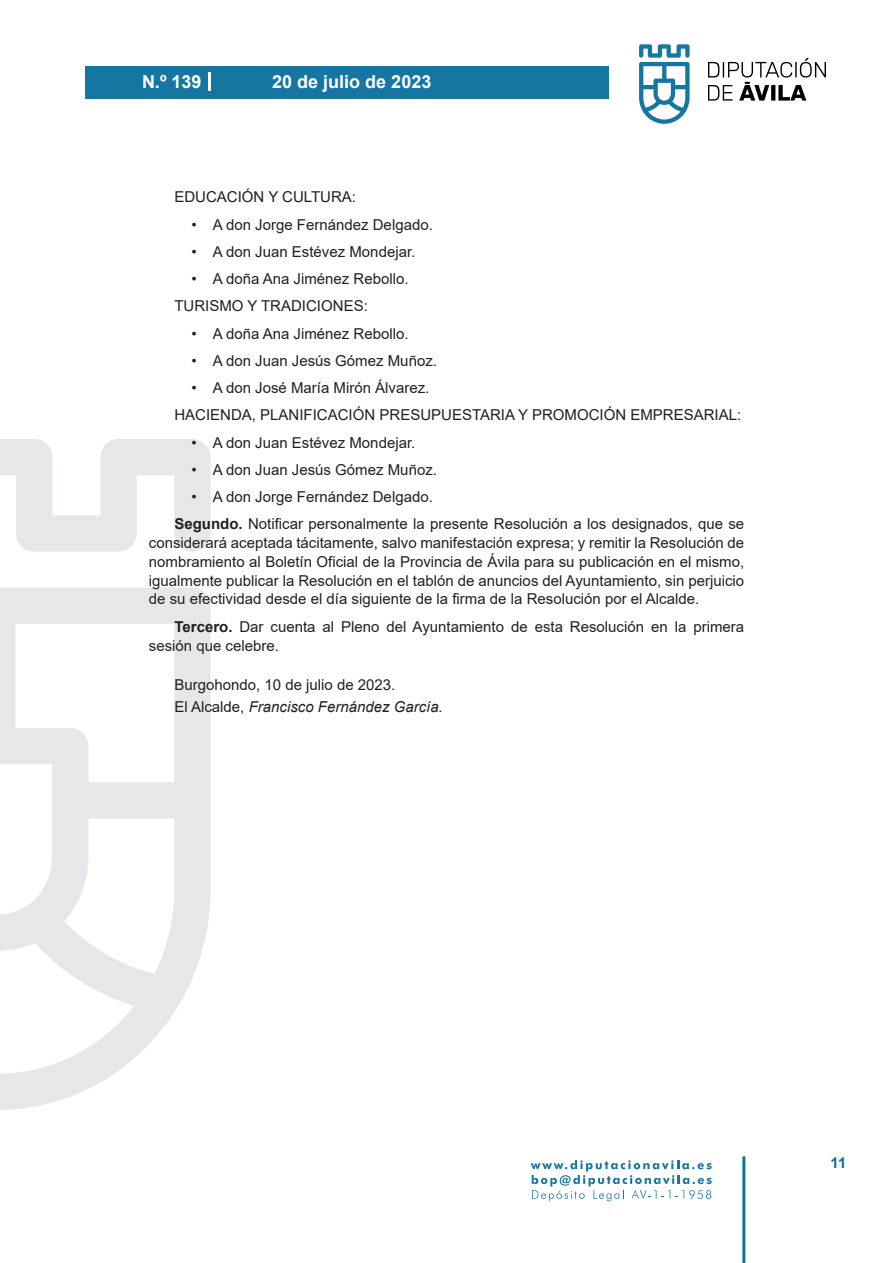
<style>
.page{position:relative;width:893px;height:1263px;background:#fff}
.page>*{position:absolute;margin:0;border:0;box-sizing:border-box;transform-origin:0 0}
.t1{font:700 18px "Arial";color:#fff}
.texto_normal{font:15px/18.8px "Arial";color:#231f20;text-align:justify}
.firma{font:italic 15px "Arial";color:#231f20}
.fecha{font:15px "Arial";color:#231f20}
.t2{font:700 15px "Arial";color:#04739f}
.s1{font-weight:700}
.s2{font-style:normal}
</style>
<div class="page">
<svg style="left:531px;top:1160px;width:181px;height:41px"></svg>
<div style="left:85px;top:66px;width:523px;height:33px;background:#1676a2"></div>
<svg style="left:639px;top:44px;width:51px;height:80px"></svg>
<svg style="left:708px;top:58px;width:118px;height:43px"></svg>
<hr style="left:742px;top:1156px;width:3px;height:107px;background:#04739f">
<svg style="left:208px;top:72px;width:2px;height:18px"></svg>
<svg style="left:0;top:439px;width:211px;height:671px"></svg>
<p class="t1" style="left:142px;top:69px;width:61px">N.º 139</p>
<p class="t1" style="left:272px;top:69px;width:161px">20 de julio de 2023</p>
<p class="texto_normal" style="left:174px;top:188px;width:183px">EDUCACIÓN Y CULTURA:</p>
<p class="texto_normal" style="left:191px;top:215px;width:243px">• A don Jorge Fernández Delgado.</p>
<p class="texto_normal" style="left:191px;top:242px;width:225px">• A don Juan Estévez Mondejar.</p>
<p class="texto_normal" style="left:191px;top:269px;width:219px">• A doña Ana Jiménez Rebollo.</p>
<p class="texto_normal" style="left:174px;top:297px;width:195px">TURISMO Y TRADICIONES:</p>
<p class="texto_normal" style="left:191px;top:324px;width:219px">• A doña Ana Jiménez Rebollo.</p>
<p class="texto_normal" style="left:191px;top:351px;width:247px">• A don Juan Jesús Gómez Muñoz.</p>
<p class="texto_normal" style="left:191px;top:378px;width:240px">• A don José María Mirón Álvarez.</p>
<p class="texto_normal" style="left:174px;top:406px;width:568px">HACIENDA, PLANIFICACIÓN PRESUPUESTARIA Y PROMOCIÓN EMPRESARIAL:</p>
<p class="texto_normal" style="left:191px;top:433px;width:225px">• A don Juan Estévez Mondejar.</p>
<p class="texto_normal" style="left:191px;top:460px;width:247px">• A don Juan Jesús Gómez Muñoz.</p>
<p class="texto_normal" style="left:191px;top:487px;width:243px">• A don Jorge Fernández Delgado.</p>
<p class="texto_normal" style="left:149px;top:515px;width:597px;text-indent:26px"><span class="s1">Segundo.</span> Notificar personalmente la presente Resolución a los designados, que se considerará aceptada tácitamente, salvo manifestación expresa; y remitir la Resolución de nombramiento al Boletín Oficial de la Provincia de Ávila para su publicación en el mismo, igualmente publicar la Resolución en el tablón de anuncios del Ayuntamiento, sin perjuicio de su efectividad desde el día siguiente de la firma de la Resolución por el Alcalde.</p>
<p class="texto_normal" style="left:149px;top:617px;width:597px;text-indent:26px"><span class="s1">Tercero.</span> Dar cuenta al Pleno del Ayuntamiento de esta Resolución en la primera sesión que celebre.</p>
<p class="fecha" style="left:174px;top:674px;width:222px">Burgohondo, 10 de julio de 2023.</p>
<p class="firma" style="left:174px;top:697px;width:270px"><span class="s2">El Alcalde,</span> Francisco Fernández García.</p>
<p class="t2" style="left:831px;top:1152px;width:17px">11</p>
</div>
